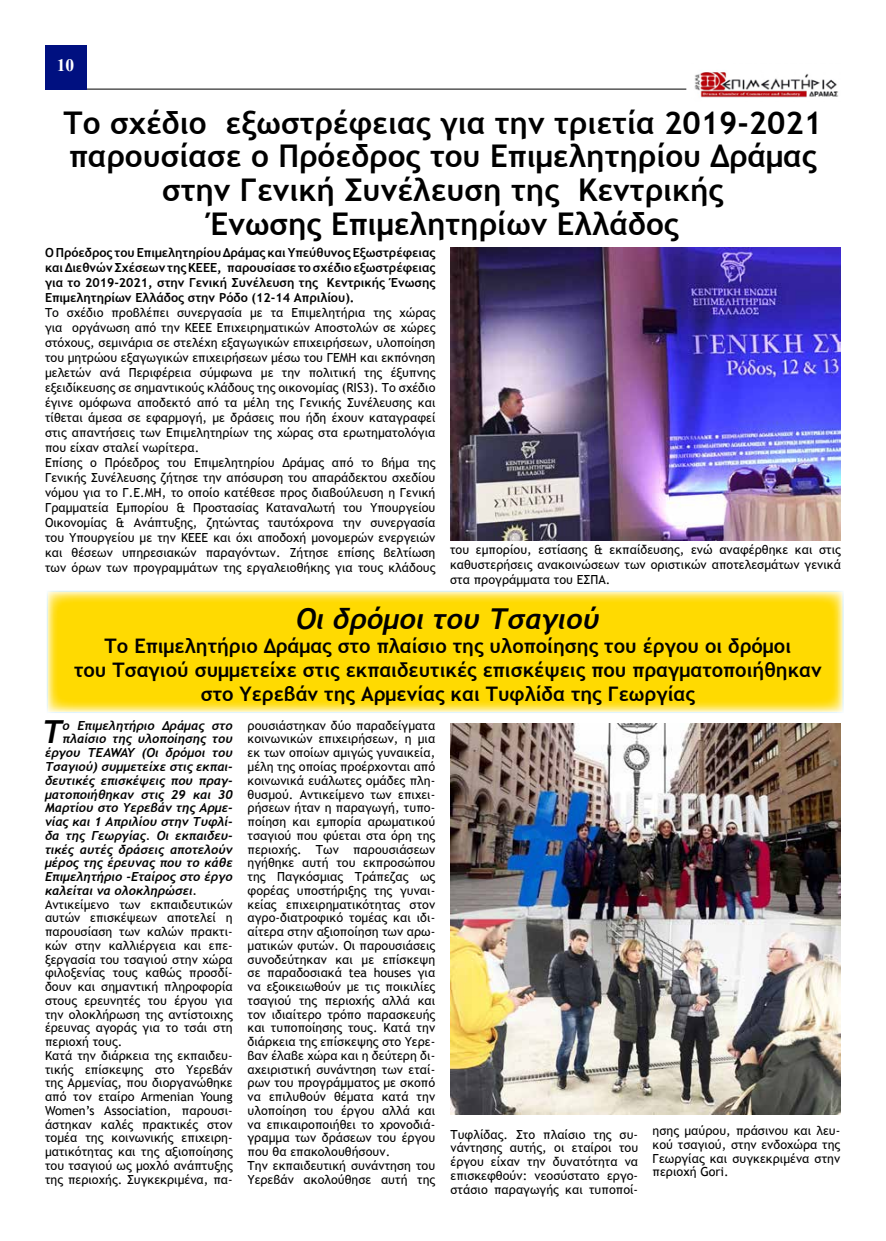
<style>
.page{position:relative;width:886px;height:1241px;background:#fff}
.page>*{position:absolute;margin:0;border:0;box-sizing:border-box;transform-origin:0 0}
.t1{font:italic 700 31.75px "Trebuchet";color:#000}
.t2{font:700 31.25px/33.8px "Trebuchet MS";color:#000;text-align:center}
.t3{font:italic 700 28.75px "Trebuchet";color:#000}
.t4{font:700 20px/24px "Trebuchet MS";color:#000;text-align:center}
.t5{font:700 17.5px "Times New Roman";color:#fff}
.t6{font:12.5px/13.8px "Trebuchet MS";color:#000}
.t7{font:italic 700 12.5px "Trebuchet";color:#000}
.t8{font:700 12.5px/15px "Trebuchet MS";color:#000;text-align:justify}
</style>
<div class="page">
<hr style="left:45px;top:89px;width:641px;height:1px;background:#000">
<img style="left:694px;top:70px;width:144px;height:28px">
<div style="left:45px;top:45px;width:42px;height:44px;background:#001080"></div>
<img style="left:451px;top:248px;width:390px;height:292px">
<img style="left:450px;top:723px;width:391px;height:391px">
<div style="left:44px;top:588px;width:800px;height:126px;background:#fff;opacity:.75"></div>
<h3 class="t5" style="left:57px;top:53px;width:19px">10</h3>
<h2 class="t2" style="left:64px;top:106px;width:760px">Το σχέδιο εξωστρέφειας για την τριετία 2019-2021 παρουσίασε ο Πρόεδρος του Επιμελητηρίου Δράμας στην Γενική Συνέλευση της Κεντρικής<br>Ένωσης Επιμελητηρίων Ελλάδος</h2>
<p class="t8" style="left:45px;top:245px;width:392px">Ο Πρόεδρος του Επιμελητηρίου Δράμας και Υπεύθυνος Εξωστρέφειας και Διεθνών Σχέσεων της ΚΕΕΕ, παρουσίασε το σχέδιο εξωστρέφειας για το 2019-2021, στην Γενική Συνέλευση της Κεντρικής Ένωσης Επιμελητηρίων Ελλάδος στην Ρόδο (12-14 Απριλίου).</p>
<p class="t6" style="left:45px;top:305px;width:392px;line-height:15px">Το σχέδιο προβλέπει συνεργασία με τα Επιμελητήρια της χώρας για οργάνωση από την ΚΕΕΕ Επιχειρηματικών Αποστολών σε χώρες στόχους, σεμινάρια σε στελέχη εξαγωγικών επιχειρήσεων, υλοποίηση του μητρώου εξαγωγικών επιχειρήσεων μέσω του ΓΕΜΗ και εκπόνηση μελετών ανά Περιφέρεια σύμφωνα με την πολιτική της έξυπνης εξειδίκευσης σε σημαντικούς κλάδους της οικονομίας (RIS3). Το σχέδιο έγινε ομόφωνα αποδεκτό από τα μέλη της Γενικής Συνέλευσης και τίθεται άμεσα σε εφαρμογή, με δράσεις που ήδη έχουν καταγραφεί στις απαντήσεις των Επιμελητηρίων της χώρας στα ερωτηματολόγια που είχαν σταλεί νωρίτερα.<br>Επίσης ο Πρόεδρος του Επιμελητηρίου Δράμας από το βήμα της Γενικής Συνέλευσης ζήτησε την απόσυρση του απαράδεκτου σχεδίου νόμου για το Γ.Ε.ΜΗ, το οποίο κατέθεσε προς διαβούλευση η Γενική Γραμματεία Εμπορίου &amp; Προστασίας Καταναλωτή του Υπουργείου Οικονομίας &amp; Ανάπτυξης, ζητώντας ταυτόχρονα την συνεργασία του Υπουργείου με την ΚΕΕΕ και όχι αποδοχή μονομερών ενεργειών και θέσεων υπηρεσιακών παραγόντων. Ζήτησε επίσης βελτίωση των όρων των προγραμμάτων της εργαλειοθήκης για τους κλάδους</p>
<p class="t6" style="left:450px;top:542px;width:392px;line-height:15px;text-align:justify">του εμπορίου, εστίασης &amp; εκπαίδευσης, ενώ αναφέρθηκε και στις καθυστερήσεις ανακοινώσεων των οριστικών αποτελεσμάτων γενικά στα προγράμματα του ΕΣΠΑ.</p>
<h3 class="t3" style="left:296px;top:601px;width:305px">Οι δρόμοι του Τσαγιού</h3>
<h3 class="t4" style="left:74px;top:634px;width:749px">Το Επιμελητήριο Δράμας στο πλαίσιο της υλοποίησης του έργου oι δρόμοι<br>του Τσαγιού συμμετείχε στις εκπαιδευτικές επισκέψεις που πραγματοποιήθηκαν στο Υερεβάν της Αρμενίας και Τυφλίδα της Γεωργίας</h3>
<h1 class="t1" style="left:42px;top:712px;width:22px">Τ</h1>
<p class="t7" style="left:63px;top:717px;width:172px">ο Επιμελητήριο Δράμας στο</p>
<p class="t7" style="left:63px;top:731px;width:172px">πλαίσιο της υλοποίησης του</p>
<p class="t7" style="left:45px;top:745px;width:189px">έργου TEAWAY (Οι δρόμοι του</p>
<p class="t7" style="left:45px;top:758px;width:189px">Τσαγιού) συμμετείχε στις εκπαι-</p>
<p class="t7" style="left:45px;top:772px;width:189px">δευτικές επισκέψεις που πραγ-</p>
<p class="t7" style="left:45px;top:786px;width:189px">ματοποιήθηκαν στις 29 και 30</p>
<p class="t7" style="left:45px;top:800px;width:189px">Μαρτίου στο Υερεβάν της Αρμε-</p>
<p class="t7" style="left:45px;top:813px;width:189px">νίας και 1 Απριλίου στην Τυφλί-</p>
<p class="t7" style="left:45px;top:827px;width:189px">δα της Γεωργίας. Οι εκπαιδευ-</p>
<p class="t7" style="left:45px;top:841px;width:189px">τικές αυτές δράσεις αποτελούν</p>
<p class="t7" style="left:45px;top:855px;width:189px">μέρος της έρευνας που το κάθε</p>
<p class="t7" style="left:45px;top:868px;width:189px">Επιμελητήριο -Εταίρος στο έργο</p>
<p class="t7" style="left:45px;top:882px;width:154px">καλείται να ολοκληρώσει.</p>
<p class="t6" style="left:45px;top:897px;width:189px">Αντικείμενο των εκπαιδευτικών αυτών επισκέψεων αποτελεί η παρουσίαση των καλών πρακτι&shy;κών στην καλλιέργεια και επε&shy;ξεργασία του τσαγιού στην χώρα φιλοξενίας τους καθώς προσδί&shy;δουν και σημαντική πληροφορία στους ερευνητές του έργου για την ολοκλήρωση της αντίστοιχης έρευνας αγοράς για το τσάι στη περιοχή τους.<br>Κατά την διάρκεια της εκπαιδευ&shy;τικής επίσκεψης στο Υερεβάν της Αρμενίας, που διοργανώθηκε από τον εταίρο Armenian Young<br>Women’s Association, παρουσι&shy;άστηκαν καλές πρακτικές στον τομέα της κοινωνικής επιχειρη&shy;ματικότητας και της αξιοποίησης του τσαγιού ως μοχλό ανάπτυξης της περιοχής. Συγκεκριμένα, πα-</p>
<p class="t6" style="left:247px;top:718px;width:189px">ρουσιάστηκαν δύο παραδείγματα κοινωνικών επιχειρήσεων, η μια εκ των οποίων αμιγώς γυναικεία, μέλη της οποίας προέρχονται από κοινωνικά ευάλωτες ομάδες πλη&shy;θυσμού. Αντικείμενο των επιχει&shy;ρήσεων ήταν η παραγωγή, τυπο&shy;ποίηση και εμπορία αρωματικού τσαγιού που φύεται στα όρη της περιοχής. Των παρουσιάσεων ηγήθηκε αυτή του εκπροσώπου της Παγκόσμιας Τράπεζας ως φορέας υποστήριξης της γυναι&shy;κείας επιχειρηματικότητας στον αγρο-διατροφικό τομέας και ιδι&shy;αίτερα στην αξιοποίηση των αρω&shy;ματικών φυτών. Οι παρουσιάσεις συνοδεύτηκαν και με επίσκεψη σε παραδοσιακά tea houses για να εξοικειωθούν με τις ποικιλίες τσαγιού της περιοχής αλλά και τον ιδιαίτερο τρόπο παρασκευής και τυποποίησης τους. Κατά την διάρκεια της επίσκεψης στο Υερε&shy;βαν έλαβε χώρα και η δεύτερη δι&shy;αχειριστική συνάντηση των εταί&shy;ρων του προγράμματος με σκοπό να επιλυθούν θέματα κατά την υλοποίηση του έργου αλλά και να επικαιροποιήθει το χρονοδιά&shy;γραμμα των δράσεων του έργου που θα επακολουθήσουν.<br>Την εκπαιδευτική συνάντηση του<br>Υερεβάν ακολούθησε αυτή της</p>
<p class="t6" style="left:450px;top:1127px;width:189px;text-align:justify">Τυφλίδας. Στο πλαίσιο της συ&shy;νάντησης αυτής, οι εταίροι του έργου είχαν την δυνατότητα να επισκεφθούν: νεοσύστατο εργο&shy;στάσιο παραγωγής και τυποποί-</p>
<p class="t6" style="left:652px;top:1123px;width:189px;text-align:justify">ησης μαύρου, πράσινου και λευ&shy;κού τσαγιού, στην ενδοχώρα της Γεωργίας και συγκεκριμένα στην περιοχή Gori.</p>
</div>
